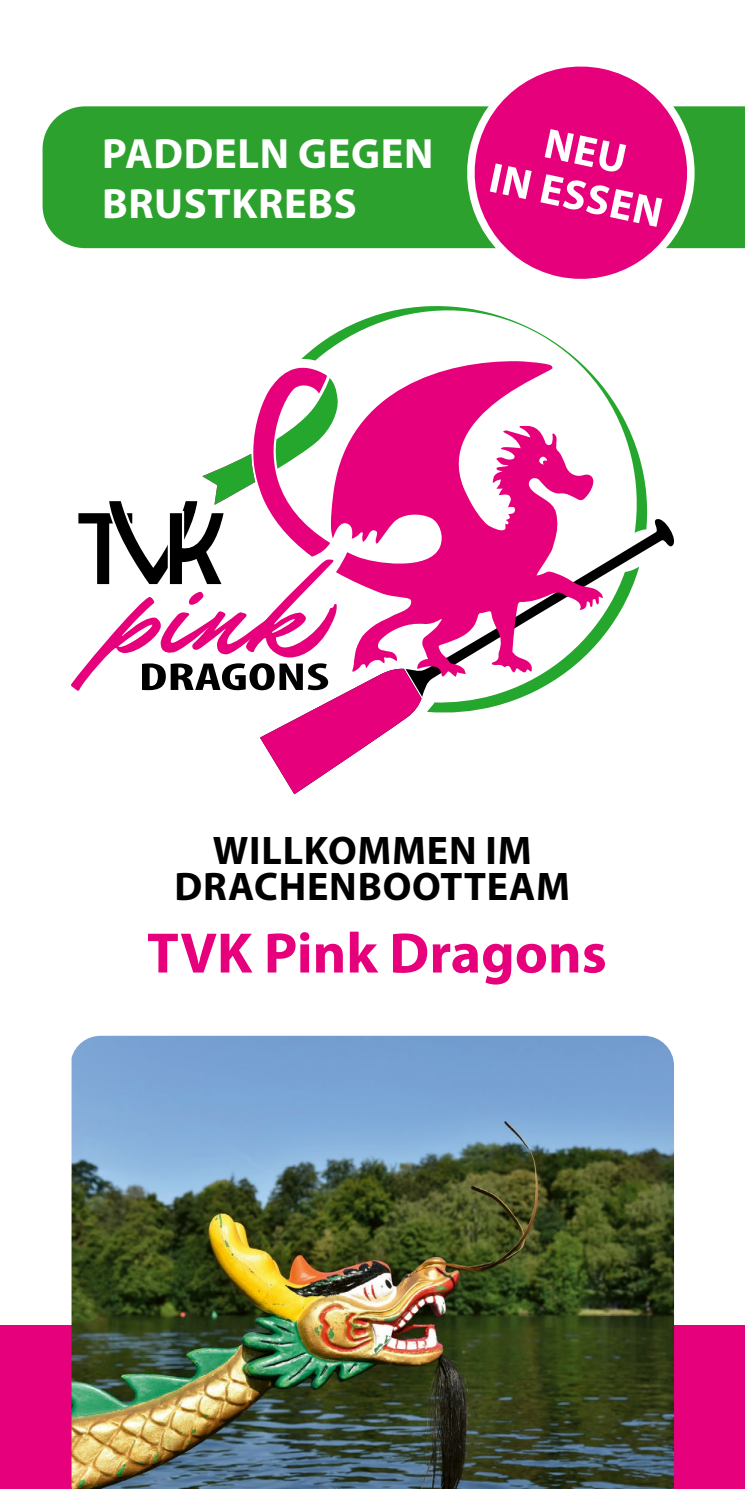
<style>
.page{position:relative;width:745px;height:1489px;background:#fff}
.page>*{position:absolute;margin:0;border:0;box-sizing:border-box;transform-origin:0 0}
.t1{font:700 57.5px "Myriad Pro";color:#e6007c}
.t2{font:700 42.5px/50px "Myriad Pro";letter-spacing:.015em;color:#fff}
.t3{font:700 40px/36px "Myriad Pro";letter-spacing:.02em;color:#000;text-align:center}
</style>
<div class="page">
<div style="left:0;top:1325px;width:744px;height:163px;background:#e6007c"></div>
<svg style="left:638px;top:515px;width:36px;height:56px"></svg>
<svg style="left:301px;top:306px;width:345px;height:227px"></svg>
<svg style="left:71px;top:362px;width:567px;height:432px"></svg>
<svg style="left:329px;top:360px;width:273px;height:317px"></svg>
<img style="left:71px;top:1035px;width:602px;height:453px">
<div style="left:43px;top:106px;width:701px;height:142px;background:#2da12e"></div>
<svg style="left:451px;top:66px;width:258px;height:213px"></svg>
<p class="t2" style="left:102px;top:128px;width:332px">PADDELN GEGEN<br>BRUSTKREBS</p>
<p class="t2" style="left:504px;top:109px;width:177px;line-height:45px;text-align:center;rotate:12deg">NEU<br>IN ESSEN</p>
<p class="t3" style="left:174px;top:831px;width:397px">WILLKOMMEN IM<br>DRACHENBOOTTEAM</p>
<h1 class="t1" style="left:147px;top:915px;width:461px">TVK Pink Dragons</h1>
</div>
